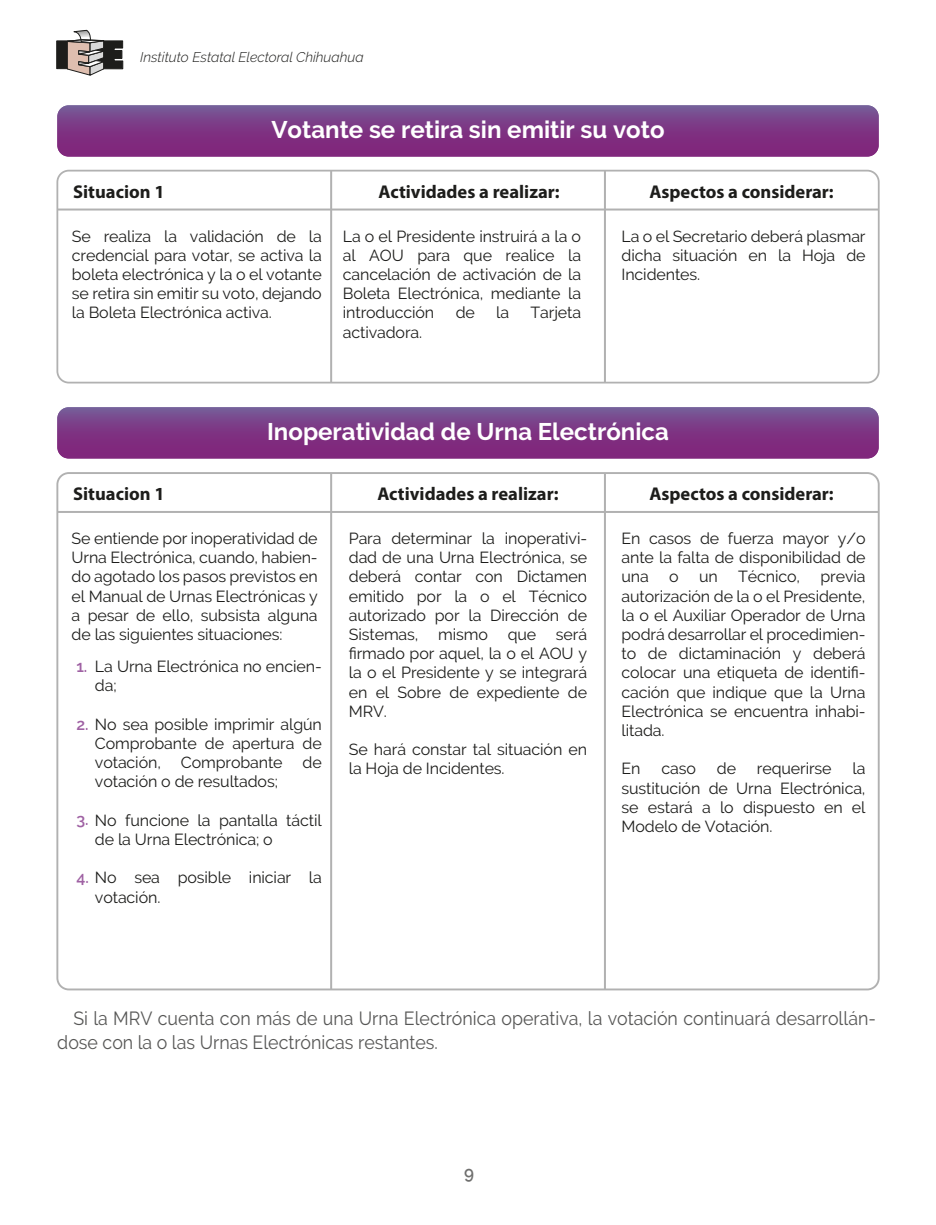
<style>
.page{position:relative;width:936px;height:1225px;background:#fff}
.page>*{position:absolute;margin:0;border:0;box-sizing:border-box;transform-origin:0 0}
.t1{font:700 24px "Raleway";color:#fff}
.t2{font:19px/24px "Raleway";color:#575756;scale:.94 1}
.t3{font:700 18.6px "Myriad Pro";color:#1d1d1b}
.t4{font:600 18px "Raleway";color:#6f6f6e;scale:.94 1}
.t5{font:16px/19.2px "Raleway";letter-spacing:-.005em;color:#1d1d1b;text-align:justify}
.t6{font:600 16px "Raleway";color:#9f61a3}
.t7{font:italic 300 14px "Raleway";color:#1d1d1b}
.s1{font-weight:600;color:#9f61a3}
</style>
<div class="page">
<svg style="left:57px;top:105px;width:821px;height:51px;background:#7d3a86"></svg>
<svg style="left:57px;top:407px;width:821px;height:51px;background:#7d3a86"></svg>
<svg style="left:56px;top:29px;width:68px;height:47px"></svg>
<div style="left:56px;top:170px;width:823px;height:213px;border:2px solid #b1b1b1;border-radius:11px"></div>
<hr style="left:604px;top:171px;width:2px;height:211px;background:#b1b1b1">
<hr style="left:330px;top:171px;width:2px;height:211px;background:#b1b1b1">
<hr style="left:57px;top:208px;width:821px;height:2px;background:#b1b1b1">
<hr style="left:604px;top:473px;width:2px;height:516px;background:#b1b1b1">
<hr style="left:330px;top:473px;width:2px;height:516px;background:#b1b1b1">
<hr style="left:57px;top:511px;width:821px;height:2px;background:#b1b1b1">
<p class="t7" style="left:140px;top:49px;width:225px">Instituto Estatal Electoral Chihuahua</p>
<h1 class="t1" style="left:271px;top:116px;width:395px">Votante se retira sin emitir su voto</h1>
<p class="t3" style="left:73px;top:179px;width:93px">Situacion 1</p>
<p class="t3" style="left:378px;top:179px;width:182px">Actividades a realizar:</p>
<p class="t3" style="left:649px;top:179px;width:186px">Aspectos a considerar:</p>
<p class="t5" style="left:72px;top:226px;width:251px">Se realiza la validación de la credencial para votar, se activa la boleta electrónica y la o el votante se retira sin emitir su voto, dejando la Boleta Electrónica activa.</p>
<p class="t5" style="left:621px;top:226px;width:245px">La o el Secretario deberá plasmar dicha situación en la Hoja de Incidentes.</p>
<p class="t5" style="left:343px;top:226px;width:240px">La o el Presidente instruirá a la o al AOU para que realice la cancelación de activación de la Boleta Electrónica, mediante la introducción</p>
<p class="t5" style="left:455px;top:303px;width:21px">de</p>
<p class="t5" style="left:496px;top:303px;width:14px">la</p>
<p class="t5" style="left:530px;top:303px;width:52px">Tarjeta</p>
<p class="t5" style="left:343px;top:322px;width:81px">activadora.</p>
<h1 class="t1" style="left:267px;top:418px;width:403px">Inoperatividad de Urna Electrónica</h1>
<p class="t3" style="left:73px;top:482px;width:93px">Situacion 1</p>
<p class="t3" style="left:377px;top:482px;width:182px">Actividades a realizar:</p>
<p class="t3" style="left:649px;top:482px;width:186px">Aspectos a considerar:</p>
<p class="t5" style="left:72px;top:529px;width:247px">Se entiende por inoperatividad de Urna Electrónica, cuando, habien&shy;do agotado los pasos previstos en el Manual de Urnas Electrónicas y a pesar de ello, subsista alguna de las siguientes situaciones:</p>
<p class="t5" style="left:95px;top:657px;width:228px">La Urna Electrónica no encien&shy;da;</p>
<p class="t5" style="left:95px;top:714px;width:228px;text-indent:-18px"><span class="s1">2.</span> No sea posible imprimir algún Comprobante de apertura de votación, Comprobante de votación o de resultados;</p>
<p class="t5" style="left:95px;top:810px;width:228px;text-indent:-18px"><span class="s1">3.</span> No funcione la pantalla táctil de la Urna Electrónica; o</p>
<p class="t5" style="left:95px;top:868px;width:228px;text-indent:-18px"><span class="s1">4.</span> No sea posible iniciar la votación.</p>
<p class="t5" style="left:621px;top:529px;width:245px">En casos de fuerza mayor y/o ante la falta de disponibilidad de una</p>
<p class="t5" style="left:349px;top:529px;width:240px">Para determinar la inoperativi&shy;dad de una Urna Electrónica, se deberá contar con Dictamen emitido por la o el Técnico autorizado por la Dirección de Sistemas, mismo que será firmado por aquel, la o el AOU y la o el Presidente y se integrará en el Sobre de expediente de MRV.</p>
<p class="t5" style="left:349px;top:740px;width:240px">Se hará constar tal situación en la Hoja de Incidentes.</p>
<p class="t5" style="left:621px;top:567px;width:245px;text-indent:199px">previa autorización de la o el Presidente, la o el Auxiliar Operador de Urna podrá desarrollar el procedimien&shy;to de dictaminación y deberá colocar una etiqueta de identifi&shy;cación que indique que la Urna Electrónica se encuentra inhabi&shy;litada.</p>
<p class="t5" style="left:621px;top:759px;width:20px">En</p>
<p class="t5" style="left:661px;top:759px;width:36px">caso</p>
<p class="t5" style="left:716px;top:759px;width:21px">de</p>
<p class="t5" style="left:757px;top:759px;width:76px">requerirse</p>
<p class="t5" style="left:669px;top:567px;width:11px">o</p>
<p class="t5" style="left:699px;top:567px;width:20px">un</p>
<p class="t5" style="left:738px;top:567px;width:63px">Técnico,</p>
<p class="t6" style="left:76px;top:657px;width:12px">1.</p>
<p class="t5" style="left:621px;top:759px;width:245px;text-indent:231px">la sustitución de Urna Electrónica, se estará a lo dispuesto en el Modelo de Votación.</p>
<p class="t2" style="left:57px;top:1006px;width:872px;text-indent:16px">Si la MRV cuenta con más de una Urna Electrónica operativa, la votación continuará desarrollán&shy;dose con la o las Urnas Electrónicas restantes.</p>
<p class="t4" style="left:464px;top:1162px;width:12px">9</p>
</div>
